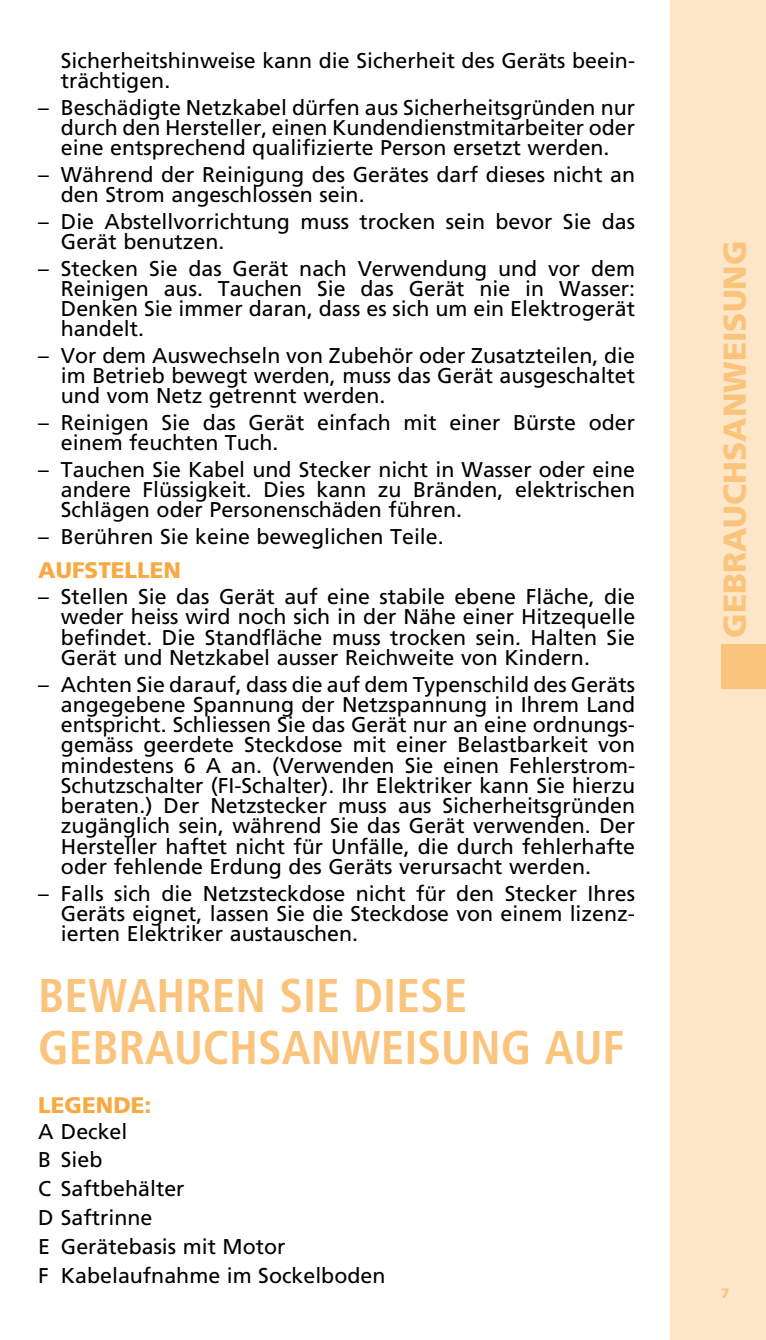
<style>
.page{position:relative;width:766px;height:1340px;background:#fff}
.page>*{position:absolute;margin:0;border:0;box-sizing:border-box;transform-origin:0 0}
.t1{font:700 condensed 47.25px/51.8px "Frutiger";color:#fac47d}
.t2{font:900 31.5px "Frutiger";color:#fac47d}
.t3{font:900 22.5px "Frutiger";color:#f7aa42}
.t4{font:21.38px/20.2px "Frutiger";color:#000;text-align:justify}
.t5{font:900 13.5px "Frutiger";color:#fac47d}
</style>
<div class="page">
<div style="left:670px;top:0;width:95px;height:1339px;background:#fee7c9"></div>
<div style="left:721px;top:644px;width:44px;height:45px;background:#fac47d"></div>
<p class="t4" style="left:61px;top:52px;width:575px">Sicherheitshinweise kann die Sicherheit des Geräts beein&shy;trächtigen.</p>
<p class="t4" style="left:61px;top:99px;width:575px;text-indent:-23px">– Beschädigte Netzkabel dürfen aus Sicherheitsgründen nur durch den Hersteller, einen Kundendienstmitarbeiter oder eine entsprechend qualifizierte Person ersetzt werden.</p>
<p class="t4" style="left:61px;top:166px;width:575px;text-indent:-23px">– Während der Reinigung des Gerätes darf dieses nicht an den Strom angeschlossen sein.</p>
<p class="t4" style="left:61px;top:213px;width:575px;text-indent:-23px">– Die Abstellvorrichtung muss trocken sein bevor Sie das<br>Gerät benutzen.</p>
<p class="t4" style="left:61px;top:259px;width:575px;text-indent:-23px">– Stecken Sie das Gerät nach Verwendung und vor dem Reinigen aus. Tauchen Sie das Gerät nie in Wasser:<br>Denken Sie immer daran, dass es sich um ein Elektrogerät handelt.</p>
<p class="t4" style="left:61px;top:347px;width:575px;text-indent:-23px">– Vor dem Auswechseln von Zubehör oder Zusatzteilen, die im Betrieb bewegt werden, muss das Gerät ausgeschaltet und vom Netz getrennt werden.</p>
<p class="t4" style="left:61px;top:414px;width:575px;text-indent:-23px">– Reinigen Sie das Gerät einfach mit einer Bürste oder einem feuchten Tuch.</p>
<p class="t4" style="left:61px;top:461px;width:575px;text-indent:-23px">– Tauchen Sie Kabel und Stecker nicht in Wasser oder eine andere Flüssigkeit. Dies kann zu Bränden, elektrischen Schlägen oder Personenschäden führen.</p>
<p class="t4" style="left:38px;top:528px;width:407px">– Berühren Sie keine beweglichen Teile.</p>
<p class="t3" style="left:38px;top:560px;width:144px">AUFSTELLEN</p>
<p class="t4" style="left:61px;top:588px;width:575px;text-indent:-23px">– Stellen Sie das Gerät auf eine stabile ebene Fläche, die weder heiss wird noch sich in der Nähe einer Hitzequelle befindet. Die Standfläche muss trocken sein. Halten Sie Gerät und Netzkabel ausser Reichweite von Kindern.</p>
<p class="t4" style="left:61px;top:675px;width:575px;text-indent:-23px">– Achten Sie darauf, dass die auf dem Typenschild des Geräts angegebene Spannung der Netzspannung in Ihrem Land entspricht. Schliessen Sie das Gerät nur an eine ordnungs&shy;gemäss geerdete Steckdose mit einer Belastbarkeit von mindestens 6 A an. (Verwenden Sie einen Fehlerstrom-Schutzschalter (FI-Schalter). Ihr Elektriker kann Sie hierzu beraten.) Der Netzstecker muss aus Sicherheitsgründen zugänglich sein, während Sie das Gerät verwenden. Der Hersteller haftet nicht für Unfälle, die durch fehlerhafte oder fehlende Erdung des Geräts verursacht werden.</p>
<p class="t4" style="left:61px;top:884px;width:575px;text-indent:-23px">– Falls sich die Netzsteckdose nicht für den Stecker Ihres Geräts eignet, lassen Sie die Steckdose von einem lizenz&shy;ierten Elektriker austauschen.</p>
<h1 class="t1" style="left:38px;top:973px;width:587px">BEWAHREN SIE DIESE<br>GEBRAUCHSANWEISUNG AUF</h1>
<p class="t3" style="left:38px;top:1095px;width:115px">LEGENDE:</p>
<p class="t4" style="left:38px;top:1118px;width:348px;line-height:28.8px;text-align:left">A Deckel<br>B Sieb<br>C Saftbehälter<br>D Saftrinne<br>E Gerätebasis mit Motor<br>F Kabelaufnahme im Sockelboden</p>
<h2 class="t2" style="left:720px;top:638px;width:399px;rotate:-90deg">GEBRAUCHSANWEISUNG</h2>
<p class="t5" style="left:721px;top:1287px;width:10px">7</p>
</div>
